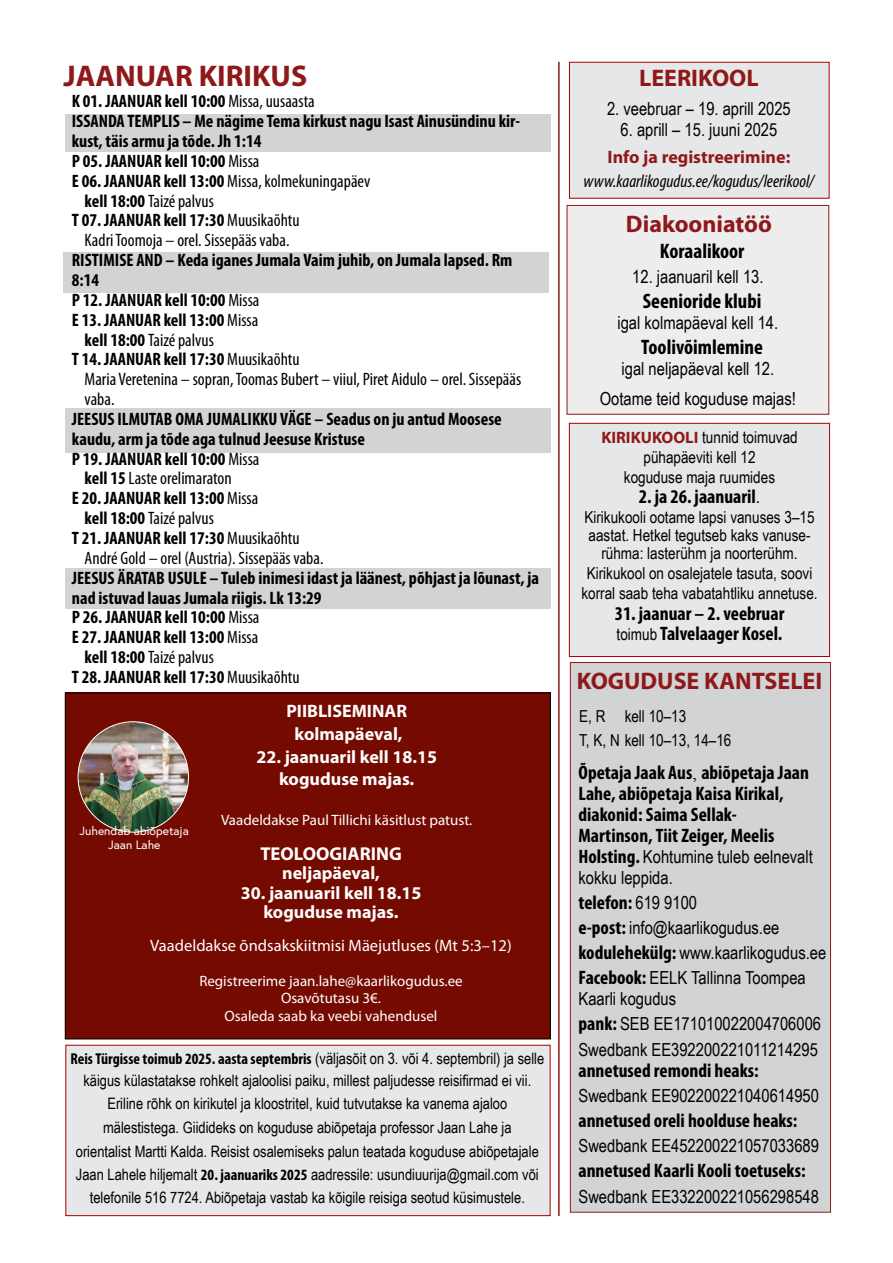
<style>
.page{position:relative;width:893px;height:1263px;background:#fff}
.page>*{position:absolute;margin:0;border:0;box-sizing:border-box;transform-origin:0 0}
.t1{font:700 30px "Myriad Pro";color:#8f191a}
.t2{font:700 24px "Myriad Pro";color:#8f191a}
.t3{font:700 condensed 21px "Myriad Pro";color:#000}
.t4{font:700 condensed 19.5px/21px "Myriad Pro";color:#000}
.t5{font:700 18.6px "Myriad Pro";color:#fff}
.t6{font:700 condensed 18px "Myriad Pro";color:#000}
.t7{font:18px/25.2px "Arial Narrow";color:#000}
.t8{font:condensed 18px "Myriad Pro";color:#000}
.t9{font:700 18px/22.6px "Myriad Pro";color:#fff;text-align:center}
.t10{font:italic condensed 18px "Myriad Pro";color:#000}
.t11{font:700 18px "Myriad Pro";color:#8f191a}
.t12{font:16.5px/20.1px "Arial Narrow";color:#000;text-align:center}
.t13{font:16.5px "Myriad Pro";color:#fff}
.t14{font:15.75px/23.4px "Arial Narrow";color:#000;text-align:center}
.t15{font:700 condensed 15.75px "Myriad Pro";color:#000}
.t16{font:15px/17.4px "Myriad Pro";color:#fff;text-align:center}
.t17{font:12px/14.4px "Europa";color:#fff;text-align:center}
.s1{font-weight:400}
.s2{font-weight:700}
.s3{font-family:"Arial Narrow";font-weight:400;font-stretch:normal}
.s4{font-family:"Myriad Pro";font-weight:700;font-stretch:condensed}
.s5{font-family:"Myriad Pro";font-weight:700;color:#8f191a}
.s6{font-family:"Arial Narrow";font-weight:400;font-stretch:normal;font-size:16.5px}
.s7{font-family:"Times New Roman";font-weight:400;font-stretch:normal;font-size:18px}
.s8{font-family:"Myriad Pro";font-weight:700;font-stretch:condensed;font-size:19.5px}
.s9{font-family:"Arial Narrow";font-weight:400;font-stretch:normal;font-size:18px}
</style>
<div class="page">
<div style="left:65px;top:1045px;width:485px;height:171px;background:#e6e7e8;border:1px solid #a90000"></div>
<div style="left:63px;top:252px;width:486px;height:41px;background:#d1d3d4"></div>
<div style="left:65px;top:568px;width:486px;height:40px;background:#d1d3d4"></div>
<hr style="left:558px;top:62px;width:2px;height:1154px;background:#8f191a">
<div style="left:569px;top:62px;width:260px;height:137px;background:#e6e7e8;border:1px solid #a90000"></div>
<div style="left:570px;top:662px;width:261px;height:550px;background:#d1d3d4;border:1px solid #8f191a"></div>
<div style="left:569px;top:423px;width:261px;height:234px;background:#e6e7e8;border:1px solid #a90000"></div>
<div style="left:65px;top:408px;width:486px;height:44px;background:#d1d3d4"></div>
<div style="left:65px;top:114px;width:486px;height:38px;background:#d1d3d4"></div>
<div style="left:567px;top:205px;width:262px;height:210px;background:#ededee;border:1px solid #8f191a"></div>
<div style="left:65px;top:693px;width:485px;height:346px;background:#750a01"></div>
<img style="left:78px;top:722px;width:110px;height:110px;border-radius:55px">
<h1 class="t1" style="left:63px;top:56px;width:245px">JAANUAR KIRIKUS</h1>
<p class="t6" style="left:72px;top:90px;width:244px">K 01. JAANUAR kell 10:00 <span class="s1">Missa, uusaasta</span></p>
<p class="t6" style="left:72px;top:110px;width:450px">ISSANDA TEMPLIS – Me nägime Tema kirkust nagu Isast Ainusündinu kir-</p>
<p class="t6" style="left:72px;top:130px;width:191px">kust, täis armu ja tõde. Jh 1:14</p>
<p class="t6" style="left:72px;top:150px;width:189px">P 05. JAANUAR kell 10:00 <span class="s1">Missa</span></p>
<p class="t8" style="left:72px;top:170px;width:300px"><span class="s2">E 06. JAANUAR kell 13:00</span> Missa, kolmekuningapäev</p>
<p class="t8" style="left:85px;top:190px;width:131px"><span class="s2">kell 18:00</span> Taizé palvus</p>
<p class="t6" style="left:72px;top:209px;width:229px">T 07. JAANUAR kell 17:30 <span class="s1">Muusikaõhtu</span></p>
<p class="t8" style="left:85px;top:229px;width:206px">Kadri Toomoja – orel. Sissepääs vaba.</p>
<p class="t6" style="left:72px;top:249px;width:442px">RISTIMISE AND – Keda iganes Jumala Vaim juhib, on Jumala lapsed. Rm</p>
<p class="t6" style="left:72px;top:269px;width:29px">8:14</p>
<p class="t6" style="left:72px;top:289px;width:189px">P 12. JAANUAR kell 10:00 <span class="s1">Missa</span></p>
<p class="t6" style="left:72px;top:308px;width:188px">E 13. JAANUAR kell 13:00 <span class="s1">Missa</span></p>
<p class="t8" style="left:85px;top:329px;width:131px"><span class="s2">kell 18:00</span> Taizé palvus</p>
<p class="t6" style="left:72px;top:348px;width:229px">T 14. JAANUAR kell 17:30 <span class="s1">Muusikaõhtu</span></p>
<p class="t8" style="left:85px;top:368px;width:438px">Maria Veretenina – sopran, Toomas Bubert – viiul, Piret Aidulo – orel. Sissepääs</p>
<p class="t8" style="left:85px;top:388px;width:31px">vaba.</p>
<p class="t6" style="left:72px;top:408px;width:431px">JEESUS ILMUTAB OMA JUMALIKKU VÄGE – Seadus on ju antud Moosese</p>
<p class="t6" style="left:72px;top:427px;width:295px">kaudu, arm ja tõde aga tulnud Jeesuse Kristuse</p>
<p class="t6" style="left:72px;top:447px;width:189px">P 19. JAANUAR kell 10:00 <span class="s1">Missa</span></p>
<p class="t8" style="left:85px;top:468px;width:149px"><span class="s2">kell 15</span> Laste orelimaraton</p>
<p class="t6" style="left:72px;top:487px;width:188px">E 20. JAANUAR kell 13:00 <span class="s1">Missa</span></p>
<p class="t8" style="left:85px;top:507px;width:131px"><span class="s2">kell 18:00</span> Taizé palvus</p>
<p class="t6" style="left:72px;top:527px;width:229px">T 21. JAANUAR kell 17:30 <span class="s1">Muusikaõhtu</span></p>
<p class="t8" style="left:85px;top:547px;width:240px">André Gold – orel (Austria). Sissepääs vaba.</p>
<p class="t6" style="left:72px;top:566px;width:469px">JEESUS ÄRATAB USULE – Tuleb inimesi idast ja läänest, põhjast ja lõunast, ja</p>
<p class="t6" style="left:72px;top:586px;width:251px">nad istuvad lauas Jumala riigis. Lk 13:29</p>
<p class="t6" style="left:72px;top:606px;width:189px">P 26. JAANUAR kell 10:00 <span class="s1">Missa</span></p>
<p class="t6" style="left:72px;top:626px;width:188px">E 27. JAANUAR kell 13:00 <span class="s1">Missa</span></p>
<p class="t8" style="left:85px;top:646px;width:131px"><span class="s2">kell 18:00</span> Taizé palvus</p>
<p class="t6" style="left:72px;top:666px;width:229px">T 28. JAANUAR kell 17:30 <span class="s1">Muusikaõhtu</span></p>
<p class="t9" style="left:286px;top:699px;width:122px">PIIBLISEMINAR kolmapäeval,</p>
<p class="t9" style="left:256px;top:745px;width:182px">22. jaanuaril kell 18.15 koguduse majas.</p>
<p class="t16" style="left:221px;top:811px;width:253px">Vaadeldakse Paul Tillichi käsitlust patust.</p>
<p class="t17" style="left:80px;top:823px;width:111px">Juhendab abiõpetaja<br>Jaan Lahe</p>
<p class="t5" style="left:260px;top:841px;width:143px">TEOLOOGIARING</p>
<p class="t9" style="left:282px;top:861px;width:99px">neljapäeval,</p>
<p class="t9" style="left:241px;top:882px;width:182px;line-height:19.6px">30. jaanuaril kell 18.15 koguduse majas.</p>
<p class="t13" style="left:150px;top:935px;width:363px">Vaadeldakse õndsakskiitmisi Mäejutluses (Mt 5:3–12)</p>
<p class="t16" style="left:199px;top:972px;width:265px">Registreerime jaan.lahe@kaarlikogudus.ee<br>Osavõtutasu 3€.<br>Osaleda saab ka veebi vahendusel</p>
<p class="t15" style="left:70px;top:1049px;width:475px">Reis Türgisse toimub 2025. aasta septembris <span class="s3">(väljasõit on 3. või 4. septembril) ja selle</span></p>
<p class="t14" style="left:76px;top:1068px;width:465px">käigus külastatakse rohkelt ajaloolisi paiku, millest paljudesse reisifirmad ei vii.<br>Eriline rõhk on kirikutel ja kloostritel, kuid tutvutakse ka vanema ajaloo mälestistega. Giidideks on koguduse abiõpetaja professor Jaan Lahe ja orientalist Martti Kalda. Reisist osalemiseks palun teatada koguduse abiõpetajale Jaan Lahele hiljemalt <span class="s4">20. jaanuariks 2025</span> aadressile: usundiuurija@gmail.com või telefonile 516 7724. Abiõpetaja vastab ka kõigile reisiga seotud küsimustele.</p>
<h2 class="t2" style="left:639px;top:62px;width:121px">LEERIKOOL</h2>
<p class="t7" style="left:607px;top:96px;width:185px">2. veebruar – 19. aprill 2025</p>
<p class="t7" style="left:621px;top:117px;width:158px">6. aprill – 15. juuni 2025</p>
<p class="t11" style="left:608px;top:146px;width:184px">Info ja registreerimine:</p>
<p class="t10" style="left:584px;top:170px;width:232px">www.kaarlikogudus.ee/kogudus/leerikool/</p>
<h2 class="t2" style="left:626px;top:208px;width:148px">Diakooniatöö</h2>
<p class="t3" style="left:660px;top:238px;width:86px">Koraalikoor</p>
<p class="t7" style="left:632px;top:263px;width:133px">12. jaanuaril kell 13.</p>
<p class="t3" style="left:643px;top:288px;width:120px">Seenioride klubi</p>
<p class="t7" style="left:617px;top:310px;width:162px">igal kolmapäeval kell 14.</p>
<p class="t3" style="left:641px;top:334px;width:123px">Toolivõimlemine</p>
<p class="t7" style="left:600px;top:353px;width:198px;line-height:30px;text-align:center">igal neljapäeval kell 12.<br>Ootame teid koguduse majas!</p>
<p class="t12" style="left:601px;top:426px;width:198px"><span class="s5">KIRIKUKOOLI</span> tunnid toimuvad pühapäeviti kell 12<br>koguduse maja ruumides</p>
<p class="t4" style="left:639px;top:486px;width:123px">2. ja 26. jaanuaril<span class="s3">.</span></p>
<p class="t12" style="left:584px;top:508px;width:232px;line-height:18px">Kirikukooli ootame lapsi vanuses 3–15 aastat. Hetkel tegutseb kaks vanuse&shy;rühma: lasterühm ja noorterühm.</p>
<p class="t12" style="left:581px;top:563px;width:238px">Kirikukool on osalejatele tasuta, soovi korral saab teha vabatahtliku annetuse.</p>
<p class="t4" style="left:615px;top:602px;width:171px;line-height:20.1px">31. jaanuar – 2. veebruar <span class="s6">toimub</span> Talvelaager Kosel.</p>
<h2 class="t2" style="left:577px;top:665px;width:247px">KOGUDUSE KANTSELEI</h2>
<p class="t12" style="left:579px;top:704px;width:154px;line-height:23.7px;text-align:left">E, R kell 10–13<br>T, K, N kell 10–13, 14–16</p>
<p class="t4" style="left:578px;top:761px;width:232px">Õpetaja Jaak Aus<span class="s7">,</span> abiõpetaja Jaan<br>Lahe, abiõpetaja Kaisa Kirikal, diakonid: Saima Sellak-<br>Martinson, Tiit Zeiger, Meelis</p>
<p class="t7" style="left:578px;top:845px;width:236px;line-height:21px"><span class="s8">Holsting.</span> Kohtumine tuleb eelnevalt kokku leppida.</p>
<p class="t4" style="left:578px;top:891px;width:120px">telefon: <span class="s9">619 9100</span></p>
<p class="t7" style="left:578px;top:914px;width:249px"><span class="s8">e-post:</span> info@kaarlikogudus.ee <span class="s8">kodulehekülg:</span> www.kaarlikogudus.ee<br><span class="s8">Facebook:</span> EELK Tallinna Toompea</p>
<p class="t7" style="left:578px;top:986px;width:244px">Kaarli kogudus<br><span class="s8">pank:</span> SEB EE171010022004706006<br>Swedbank EE392200221011214295</p>
<p class="t4" style="left:578px;top:1059px;width:182px">annetused remondi heaks:</p>
<p class="t7" style="left:578px;top:1082px;width:242px">Swedbank EE902200221040614950</p>
<p class="t4" style="left:578px;top:1109px;width:221px">annetused oreli hoolduse heaks:</p>
<p class="t7" style="left:578px;top:1132px;width:242px">Swedbank EE452200221057033689</p>
<p class="t4" style="left:578px;top:1160px;width:229px">annetused Kaarli Kooli toetuseks:</p>
<p class="t7" style="left:578px;top:1183px;width:242px">Swedbank EE332200221056298548</p>
</div>
